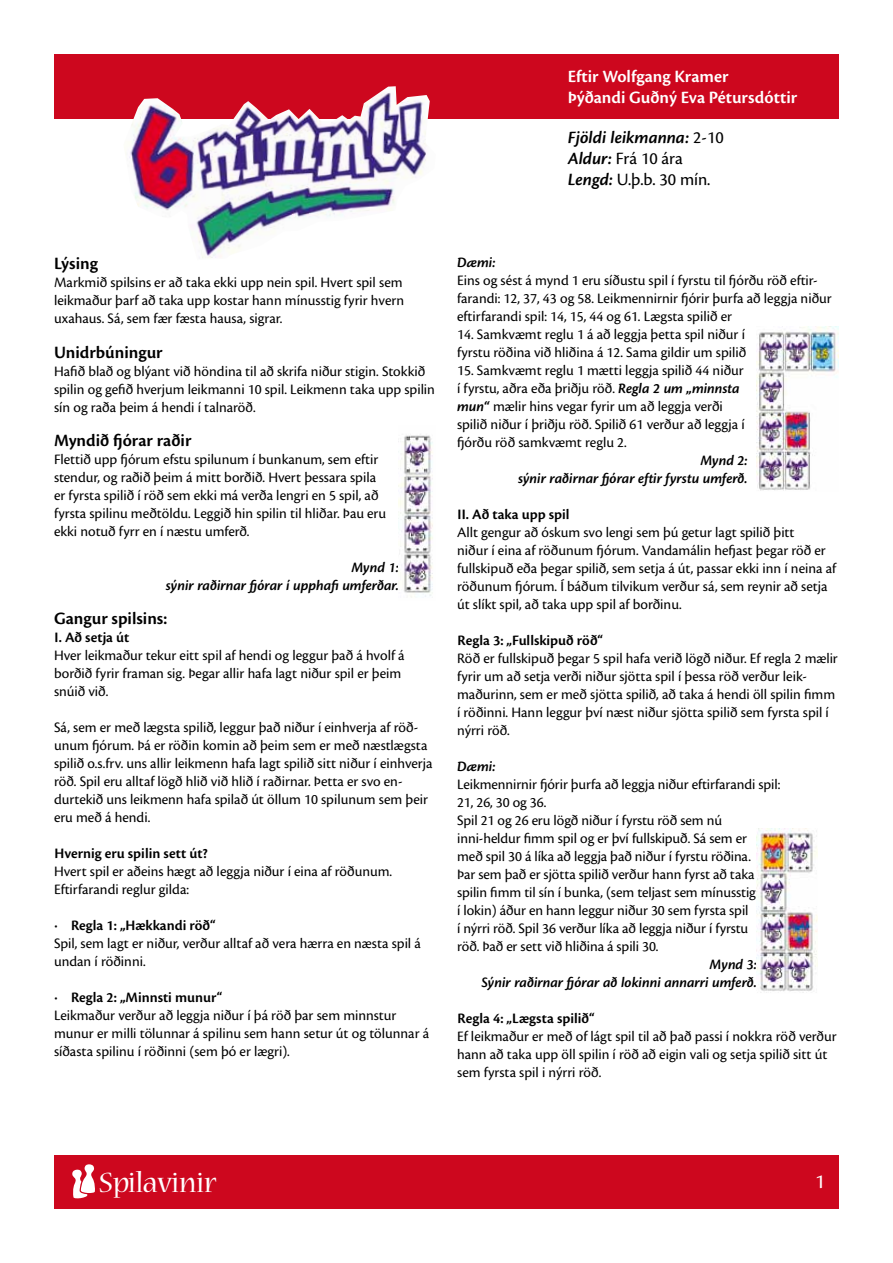
<style>
.page{position:relative;width:893px;height:1263px;background:#fff}
.page>*{position:absolute;margin:0;border:0;box-sizing:border-box;transform-origin:0 0}
.t1{font:31.05px "Nueva Std";color:#fff}
.t2{font:21px "Cronos Pro";color:#fff}
.t3{font:italic 600 18px/21px "Cronos Pro";color:#000}
.t4{font:600 18px "Cronos Pro";color:#000}
.t5{font:600 18px/21px "Cronos Pro";color:#fff}
.t6{font:15px/18px "Cronos Pro";color:#000}
.t7{font:italic 600 15px/18px "Cronos Pro";letter-spacing:-.005em;color:#000;text-align:right}
.t8{font:600 15px "Cronos Pro";color:#000}
.s1{font-weight:400;font-style:normal}
.s2{font-weight:600;font-style:italic}
</style>
<div class="page">
<div style="left:54px;top:1155px;width:785px;height:54px;background:#cd071e"></div>
<svg style="left:72px;top:1164px;width:23px;height:34px"></svg>
<div style="left:54px;top:54px;width:785px;height:64px;background:#cd071e"></div>
<img style="left:123px;top:86px;width:313px;height:172px">
<img style="left:399px;top:434px;width:34px;height:164px">
<img style="left:756px;top:327px;width:83px;height:164px">
<img style="left:757px;top:828px;width:61px;height:165px">
<p class="t5" style="left:568px;top:66px;width:231px">Eftir Wolfgang Kramer<br>Þýðandi Guðný Eva Pétursdóttir</p>
<p class="t3" style="left:568px;top:127px;width:157px">Fjöldi leikmanna: <span class="s1">2-10<br></span>Aldur: <span class="s1">Frá 10 ára<br></span>Lengd: <span class="s1">U.þ.b. 30 mín.</span></p>
<p class="t4" style="left:54px;top:253px;width:45px">Lýsing</p>
<p class="t6" style="left:54px;top:274px;width:352px;text-align:justify">Markmið spilsins er að taka ekki upp nein spil. Hvert spil sem leikmaður þarf að taka upp kostar hann mínusstig fyrir hvern uxahaus. Sá, sem fær fæsta hausa, sigrar.</p>
<p class="t4" style="left:54px;top:342px;width:110px">Unidrbúningur</p>
<p class="t6" style="left:54px;top:362px;width:383px">Hafið blað og blýant við höndina til að skrifa niður stigin. Stokkið spilin og gefið hverjum leikmanni 10 spil. Leikmenn taka upp spilin sín og raða þeim á hendi í talnaröð.</p>
<p class="t4" style="left:54px;top:430px;width:139px">Myndið fjórar raðir</p>
<p class="t6" style="left:54px;top:450px;width:334px">Flettið upp fjórum efstu spilunum í bunkanum, sem eftir stendur, og raðið þeim á mitt borðið. Hvert þessara spila er fyrsta spilið í röð sem ekki má verða lengri en 5 spil, að fyrsta spilinu meðtöldu. Leggið hin spilin til hliðar. Þau eru ekki notuð fyrr en í næstu umferð.</p>
<p class="t7" style="left:166px;top:559px;width:234px">Mynd 1:<br>sýnir raðirnar fjórar í upphafi umferðar.</p>
<p class="t4" style="left:54px;top:608px;width:115px">Gangur spilsins:</p>
<p class="t8" style="left:55px;top:629px;width:76px">I. Að setja út</p>
<p class="t6" style="left:54px;top:647px;width:352px">Hver leikmaður tekur eitt spil af hendi og leggur það á hvolf á borðið fyrir framan sig. Þegar allir hafa lagt niður spil er þeim snúið við.</p>
<p class="t6" style="left:54px;top:719px;width:380px">Sá, sem er með lægsta spilið, leggur það niður í einhverja af röð&shy;unum fjórum. Þá er röðin komin að þeim sem er með næstlægsta spilið o.s.frv. uns allir leikmenn hafa lagt spilið sitt niður í einhverja röð. Spil eru alltaf lögð hlið við hlið í raðirnar. Þetta er svo en&shy;durtekið uns leikmenn hafa spilað út öllum 10 spilunum sem þeir eru með á hendi.</p>
<p class="t8" style="left:55px;top:845px;width:155px">Hvernig eru spilin sett út?</p>
<p class="t6" style="left:54px;top:863px;width:340px">Hvert spil er aðeins hægt að leggja niður í eina af röðunum.<br>Eftirfarandi reglur gilda:</p>
<p class="t8" style="left:55px;top:917px;width:163px">· Regla 1: „Hækkandi röð“</p>
<p class="t6" style="left:54px;top:935px;width:368px">Spil, sem lagt er niður, verður alltaf að vera hærra en næsta spil á undan í röðinni.</p>
<p class="t8" style="left:55px;top:989px;width:170px">· Regla 2: „Minnsti munur“</p>
<p class="t6" style="left:54px;top:1007px;width:377px">Leikmaður verður að leggja niður í þá röð þar sem minnstur munur er milli tölunnar á spilinu sem hann setur út og tölunnar á síðasta spilinu í röðinni (sem þó er lægri).</p>
<p class="t7" style="left:457px;top:253px;width:40px">Dæmi:</p>
<p class="t6" style="left:457px;top:271px;width:376px">Eins og sést á mynd 1 eru síðustu spil í fyrstu til fjórðu röð eftir&shy;farandi: 12, 37, 43 og 58. Leikmennirnir fjórir þurfa að leggja niður eftirfarandi spil: 14, 15, 44 og 61. Lægsta spilið er</p>
<p class="t6" style="left:457px;top:325px;width:291px">14. Samkvæmt reglu 1 á að leggja þetta spil niður í fyrstu röðina við hliðina á 12. Sama gildir um spilið</p>
<p class="t6" style="left:457px;top:361px;width:289px">15. Samkvæmt reglu 1 mætti leggja spilið 44 niður í fyrstu, aðra eða þriðju röð. <span class="s2">Regla 2 um „minnsta mun“</span> mælir hins vegar fyrir um að leggja verði spilið niður í þriðju röð. Spilið 61 verður að leggja í fjórðu röð samkvæmt reglu 2.</p>
<p class="t7" style="left:518px;top:451px;width:231px">Mynd 2:<br>sýnir raðirnar fjórar eftir fyrstu umferð.</p>
<p class="t8" style="left:458px;top:506px;width:113px">II. Að taka upp spil</p>
<p class="t6" style="left:457px;top:523px;width:380px">Allt gengur að óskum svo lengi sem þú getur lagt spilið þitt<br>niður í eina af röðunum fjórum. Vandamálin hefjast þegar röð er fullskipuð eða þegar spilið, sem setja á út, passar ekki inn í neina af röðunum fjórum. Í báðum tilvikum verður sá, sem reynir að setja út slíkt spil, að taka upp spil af borðinu.</p>
<p class="t8" style="left:458px;top:632px;width:147px">Regla 3: „Fullskipuð röð“</p>
<p class="t6" style="left:457px;top:649px;width:382px">Röð er fullskipuð þegar 5 spil hafa verið lögð niður. Ef regla 2 mælir fyrir um að setja verði niður sjötta spil í þessa röð verður leik&shy;maðurinn, sem er með sjötta spilið, að taka á hendi öll spilin fimm í röðinni. Hann leggur því næst niður sjötta spilið sem fyrsta spil í nýrri röð.</p>
<p class="t7" style="left:457px;top:757px;width:40px">Dæmi:</p>
<p class="t6" style="left:457px;top:775px;width:325px">Leikmennirnir fjórir þurfa að leggja niður eftirfarandi spil:<br>21, 26, 30 og 36.<br>Spil 21 og 26 eru lögð niður í fyrstu röð sem nú inni-heldur fimm spil og er því fullskipuð. Sá sem er<br>með spil 30 á líka að leggja það niður í fyrstu röðina.<br>Þar sem það er sjötta spilið verður hann fyrst að taka spilin fimm til sín í bunka, (sem teljast sem mínusstig<br>í lokin) áður en hann leggur niður 30 sem fyrsta spil<br>í nýrri röð. Spil 36 verður líka að leggja niður í fyrstu<br>röð. Það er sett við hliðina á spili 30.</p>
<p class="t7" style="left:481px;top:955px;width:277px">Mynd 3:<br>Sýnir raðirnar fjórar að lokinni annarri umferð.</p>
<p class="t8" style="left:458px;top:1010px;width:139px">Regla 4: „Lægsta spilið“</p>
<p class="t6" style="left:457px;top:1027px;width:381px">Ef leikmaður er með of lágt spil til að það passi í nokkra röð verður hann að taka upp öll spilin í röð að eigin vali og setja spilið sitt út sem fyrsta spil i nýrri röð.</p>
<h1 class="t1" style="left:99px;top:1168px;width:119px">Spilavinir</h1>
<h2 class="t2" style="left:815px;top:1169px;width:11px">1</h2>
</div>
